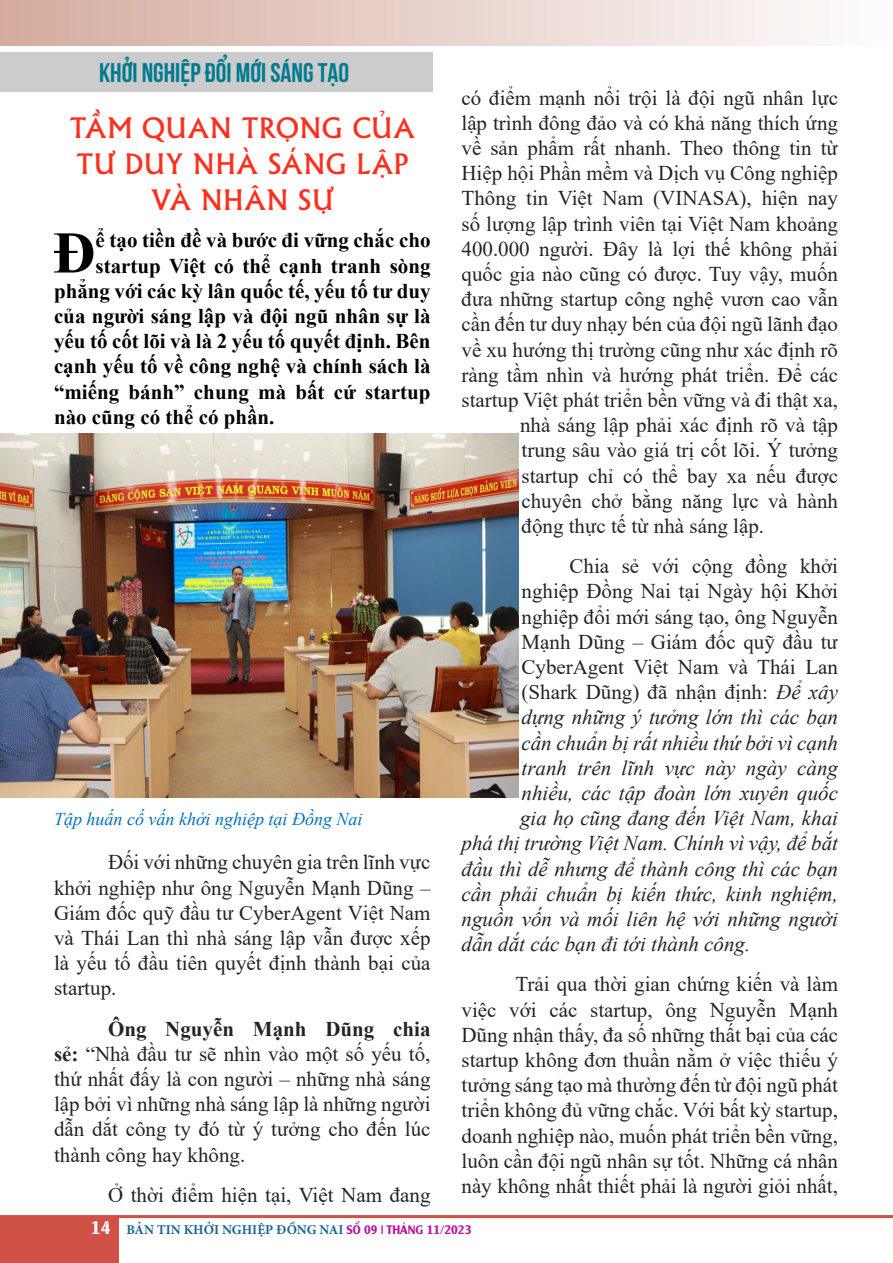
<style>
.page{position:relative;width:893px;height:1263px;background:#fff}
.page>*{position:absolute;margin:0;border:0;box-sizing:border-box;transform-origin:0 0}
.t1{font:700 59.1px "Times New Roman";color:#000}
.t2{font:30px/36px "UTM Khuccamta";letter-spacing:.015em;color:#ff2f1d;text-align:center}
.t3{font:27px "UTM Bebas";color:#007a8e}
.t4{font:21px/25.2px "Times New Roman";color:#212529;text-align:justify}
.t5{font:italic 21px "Times New Roman";color:#212529}
.t6{font:700 21px "Times New Roman";color:#000}
.t7{font:italic 18px "Times New Roman";color:#0070c0}
.t8{font:700 13.5px "Minion Pro";color:#1b6591}
.s1{font-weight:700}
.s2{font-style:italic}
.s3{font-family:"UTM Alexander";font-weight:400;font-size:18px;color:#fff6ff}
.s4{font-family:"UTM Alexander";font-weight:400;font-size:12px;color:#b7139e}
</style>
<div class="page">
<div style="left:0;top:0;width:892px;height:46px;background:linear-gradient(to right,#d5ab9e,#fefdfd)"></div>
<hr style="left:0;top:1215px;width:893px;height:3px;background:#d15145">
<div style="left:0;top:1217px;width:118px;height:46px;background:#d05145"></div>
<div style="left:0;top:52px;width:432px;height:39px;background:#ccc"></div>
<img style="left:1px;top:434px;width:518px;height:363px">
<p class="t3" style="left:99px;top:54px;width:252px">KHỞI NGHIỆP ĐỔI MỚI SÁNG TẠO</p>
<h2 class="t2" style="left:70px;top:108px;width:347px">TẦM QUAN TRỌNG CỦA<br>TƯ DUY NHÀ SÁNG LẬP<br>VÀ NHÂN SỰ</h2>
<h1 class="t1" style="left:53px;top:210px;width:44px">Đ</h1>
<p class="t6" style="left:96px;top:225px;width:336px">ể tạo tiền đề và bước đi vững chắc cho</p>
<p class="t6" style="left:96px;top:250px;width:336px">startup Việt có thể cạnh tranh sòng</p>
<p class="t6" style="left:54px;top:276px;width:378px">phẳng với các kỳ lân quốc tế, yếu tố tư duy</p>
<p class="t6" style="left:54px;top:301px;width:378px">của người sáng lập và đội ngũ nhân sự là</p>
<p class="t6" style="left:54px;top:326px;width:378px">yếu tố cốt lõi và là 2 yếu tố quyết định. Bên</p>
<p class="t6" style="left:54px;top:351px;width:378px">cạnh yếu tố về công nghệ và chính sách là</p>
<p class="t6" style="left:54px;top:376px;width:378px">“miếng bánh” chung mà bất cứ startup</p>
<p class="t6" style="left:54px;top:402px;width:222px">nào cũng có thể có phần.</p>
<p class="t7" style="left:54px;top:806px;width:310px">Tập huấn cố vấn khởi nghiệp tại Đồng Nai</p>
<p class="t4" style="left:54px;top:849px;width:378px;text-indent:54px">Đối với những chuyên gia trên lĩnh vực khởi nghiệp như ông Nguyễn Mạnh Dũng – Giám đốc quỹ đầu tư CyberAgent Việt Nam và Thái Lan thì nhà sáng lập vẫn được xếp là yếu tố đầu tiên quyết định thành bại của startup.</p>
<p class="t4" style="left:54px;top:1015px;width:378px;text-indent:54px"><span class="s1">Ông Nguyễn Mạnh Dũng chia sẻ:</span> “Nhà đầu tư sẽ nhìn vào một số yếu tố, thứ nhất đấy là con người – những nhà sáng lập bởi vì những nhà sáng lập là những người dẫn dắt công ty đó từ ý tưởng cho đến lúc thành công hay không.</p>
<p class="t4" style="left:108px;top:1181px;width:324px">Ở thời điểm hiện tại, Việt Nam đang</p>
<p class="t4" style="left:461px;top:84px;width:378px">có điểm mạnh nổi trội là đội ngũ nhân lực</p>
<p class="t4" style="left:461px;top:109px;width:378px">lập trình đông đảo và có khả năng thích ứng</p>
<p class="t4" style="left:461px;top:135px;width:378px">về sản phẩm rất nhanh. Theo thông tin từ</p>
<p class="t4" style="left:461px;top:160px;width:378px">Hiệp hội Phần mềm và Dịch vụ Công nghiệp</p>
<p class="t4" style="left:461px;top:185px;width:378px">Thông tin Việt Nam (VINASA), hiện nay</p>
<p class="t4" style="left:461px;top:210px;width:378px">số lượng lập trình viên tại Việt Nam khoảng</p>
<p class="t4" style="left:461px;top:235px;width:378px">400.000 người. Đây là lợi thế không phải</p>
<p class="t4" style="left:461px;top:261px;width:378px">quốc gia nào cũng có được. Tuy vậy, muốn</p>
<p class="t4" style="left:461px;top:286px;width:378px">đưa những startup công nghệ vươn cao vẫn</p>
<p class="t4" style="left:461px;top:311px;width:378px">cần đến tư duy nhạy bén của đội ngũ lãnh đạo</p>
<p class="t4" style="left:461px;top:336px;width:378px">về xu hướng thị trường cũng như xác định rõ</p>
<p class="t4" style="left:461px;top:361px;width:378px">ràng tầm nhìn và hướng phát triển. Để các</p>
<p class="t4" style="left:461px;top:387px;width:378px">startup Việt phát triển bền vững và đi thật xa,</p>
<p class="t4" style="left:520px;top:412px;width:320px">nhà sáng lập phải xác định rõ và tập</p>
<p class="t4" style="left:521px;top:437px;width:318px">trung sâu vào giá trị cốt lõi. Ý tưởng</p>
<p class="t4" style="left:521px;top:462px;width:318px">startup chỉ có thể bay xa nếu được</p>
<p class="t4" style="left:521px;top:487px;width:318px">chuyên chở bằng năng lực và hành</p>
<p class="t4" style="left:521px;top:513px;width:244px">động thực tế từ nhà sáng lập.</p>
<p class="t4" style="left:569px;top:553px;width:270px">Chia sẻ với cộng đồng khởi</p>
<p class="t4" style="left:521px;top:578px;width:318px">nghiệp Đồng Nai tại Ngày hội Khởi</p>
<p class="t4" style="left:521px;top:603px;width:318px">nghiệp đổi mới sáng tạo, ông Nguyễn</p>
<p class="t4" style="left:521px;top:628px;width:318px">Mạnh Dũng – Giám đốc quỹ đầu tư</p>
<p class="t4" style="left:521px;top:654px;width:318px">CyberAgent Việt Nam và Thái Lan</p>
<p class="t4" style="left:521px;top:679px;width:318px">(Shark Dũng) đã nhận định: <span class="s2">Để xây</span></p>
<p class="t5" style="left:521px;top:703px;width:318px">dựng những ý tưởng lớn thì các bạn</p>
<p class="t5" style="left:521px;top:728px;width:318px">cần chuẩn bị rất nhiều thứ bởi vì cạnh</p>
<p class="t5" style="left:521px;top:753px;width:318px">tranh trên lĩnh vực này ngày càng</p>
<p class="t5" style="left:521px;top:778px;width:318px">nhiều, các tập đoàn lớn xuyên quốc</p>
<p class="t5" style="left:520px;top:804px;width:320px">gia họ cũng đang đến Việt Nam, khai</p>
<p class="t5" style="left:461px;top:829px;width:378px">phá thị trường Việt Nam. Chính vì vậy, để bắt</p>
<p class="t5" style="left:461px;top:854px;width:378px">đầu thì dễ nhưng để thành công thì các bạn</p>
<p class="t5" style="left:461px;top:879px;width:378px">cần phải chuẩn bị kiến thức, kinh nghiệm,</p>
<p class="t5" style="left:461px;top:904px;width:378px">nguồn vốn và mối liên hệ với những người</p>
<p class="t5" style="left:461px;top:930px;width:290px">dẫn dắt các bạn đi tới thành công.</p>
<p class="t4" style="left:461px;top:971px;width:378px;text-indent:54px">Trải qua thời gian chứng kiến và làm việc với các startup, ông Nguyễn Mạnh Dũng nhận thấy, đa số những thất bại của các startup không đơn thuần nằm ở việc thiếu ý tưởng sáng tạo mà thường đến từ đội ngũ phát triển không đủ vững chắc. Với bất kỳ startup, doanh nghiệp nào, muốn phát triển bền vững, luôn cần đội ngũ nhân sự tốt. Những cá nhân này không nhất thiết phải là người giỏi nhất,</p>
<p class="t8" style="left:91px;top:1220px;width:382px"><span class="s3">14</span> BẢN TIN KHỞI NGHIỆP ĐỒNG NAI <span class="s4">SỐ 09 | THÁNG 11/2023</span></p>
</div>
